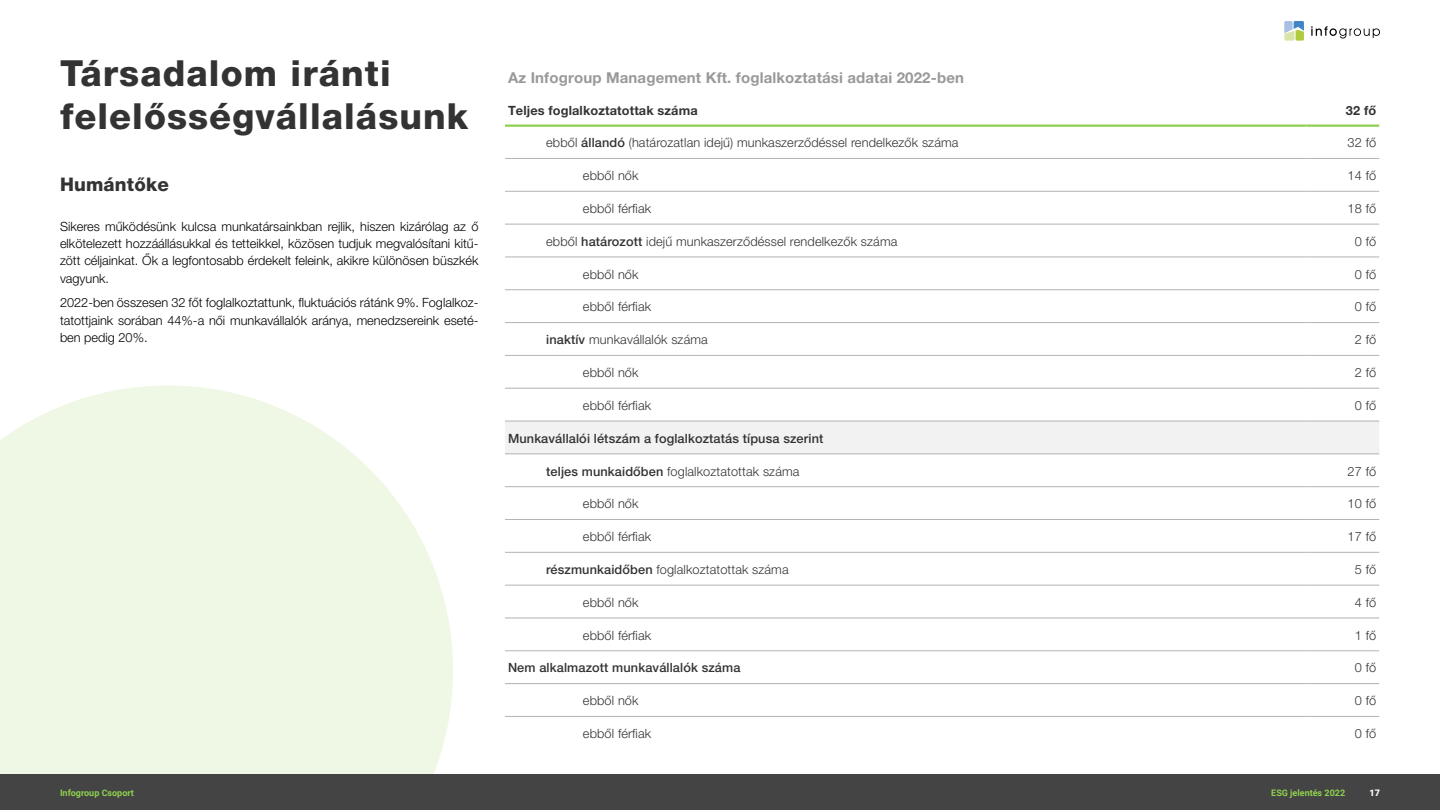
<style>
.page{position:relative;width:1440px;height:810px;background:#fff}
.page>*{position:absolute;margin:0;border:0;box-sizing:border-box;transform-origin:0 0}
.t1{font:800 36px/43.2px "Helvetica Neue LT Pro";letter-spacing:.03em;color:#333}
.t2{font:800 18.75px "Helvetica Neue LT Pro";letter-spacing:.01em;color:#333}
.t3{font:700 15px "Helvetica Neue LT Pro";letter-spacing:.01em;color:#999}
.t4{font:300 12.75px "Helvetica Neue LT Pro";letter-spacing:.01em;color:#333}
.t5{font:300 12.75px/17.2px "Helvetica Neue LT Pro";color:#000;text-align:justify}
.t6{font:500 12.75px "Helvetica Neue LT Pro";letter-spacing:.01em;color:#333}
.t7{font:700 12.75px "Helvetica Neue LT Pro";letter-spacing:.01em;color:#333}
.t8{font:700 9px "Roboto";color:#8fd14f}
.t9{font:900 9px "Roboto";color:#fff}
.s1{font-weight:500}
</style>
<div class="page">
<svg style="left:0;top:386px;width:453px;height:389px;background:#f0f8e7"></svg>
<div style="left:505px;top:422px;width:874px;height:31px;background:#f2f2f2"></div>
<hr style="left:505px;top:158px;width:802px;height:1px;background:#b3b3b3">
<hr style="left:1306px;top:158px;width:73px;height:1px;background:#b3b3b3">
<hr style="left:505px;top:191px;width:802px;height:1px;background:#b3b3b3">
<hr style="left:1306px;top:191px;width:73px;height:1px;background:#b3b3b3">
<hr style="left:505px;top:224px;width:802px;height:1px;background:#b3b3b3">
<hr style="left:1306px;top:224px;width:73px;height:1px;background:#b3b3b3">
<hr style="left:505px;top:257px;width:802px;height:1px;background:#b3b3b3">
<hr style="left:1306px;top:257px;width:73px;height:1px;background:#b3b3b3">
<hr style="left:505px;top:289px;width:802px;height:1px;background:#b3b3b3">
<hr style="left:1306px;top:289px;width:73px;height:1px;background:#b3b3b3">
<hr style="left:505px;top:322px;width:802px;height:1px;background:#b3b3b3">
<hr style="left:1306px;top:322px;width:73px;height:1px;background:#b3b3b3">
<hr style="left:505px;top:355px;width:802px;height:1px;background:#b3b3b3">
<hr style="left:1306px;top:355px;width:73px;height:1px;background:#b3b3b3">
<hr style="left:505px;top:388px;width:802px;height:1px;background:#b3b3b3">
<hr style="left:1306px;top:388px;width:73px;height:1px;background:#b3b3b3">
<hr style="left:505px;top:421px;width:802px;height:1px;background:#b3b3b3">
<hr style="left:1306px;top:421px;width:73px;height:1px;background:#b3b3b3">
<hr style="left:505px;top:453px;width:802px;height:1px;background:#b3b3b3">
<hr style="left:1306px;top:453px;width:73px;height:1px;background:#b3b3b3">
<hr style="left:505px;top:486px;width:802px;height:1px;background:#b3b3b3">
<hr style="left:1306px;top:486px;width:73px;height:1px;background:#b3b3b3">
<hr style="left:505px;top:519px;width:802px;height:1px;background:#b3b3b3">
<hr style="left:1306px;top:519px;width:73px;height:1px;background:#b3b3b3">
<hr style="left:505px;top:552px;width:802px;height:1px;background:#b3b3b3">
<hr style="left:1306px;top:552px;width:73px;height:1px;background:#b3b3b3">
<hr style="left:505px;top:585px;width:802px;height:1px;background:#b3b3b3">
<hr style="left:1306px;top:585px;width:73px;height:1px;background:#b3b3b3">
<hr style="left:505px;top:618px;width:802px;height:1px;background:#b3b3b3">
<hr style="left:1306px;top:618px;width:73px;height:1px;background:#b3b3b3">
<hr style="left:505px;top:650px;width:802px;height:1px;background:#b3b3b3">
<hr style="left:1306px;top:650px;width:73px;height:1px;background:#b3b3b3">
<hr style="left:505px;top:683px;width:802px;height:1px;background:#b3b3b3">
<hr style="left:1306px;top:683px;width:73px;height:1px;background:#b3b3b3">
<hr style="left:505px;top:716px;width:802px;height:1px;background:#b3b3b3">
<hr style="left:1306px;top:716px;width:73px;height:1px;background:#b3b3b3">
<hr style="left:505px;top:125px;width:802px;height:2px;background:#8fd14f">
<hr style="left:1306px;top:125px;width:73px;height:2px;background:#8fd14f">
<div style="left:0;top:775px;width:1440px;height:35px;background:#434443"></div>
<svg style="left:1311px;top:26px;width:69px;height:12px"></svg>
<svg style="left:1284px;top:21px;width:20px;height:20px"></svg>
<h1 class="t1" style="left:60px;top:51px;width:410px">Társadalom iránti felelősségvállalásunk</h1>
<h2 class="t2" style="left:60px;top:173px;width:110px">Humántőke</h2>
<p class="t5" style="left:60px;top:217px;width:420px">Sikeres működésünk kulcsa munkatársainkban rejlik, hiszen kizárólag az ő elkötelezett hozzáállásukkal és tetteikkel, közösen tudjuk megvalósítani kitű&shy;zött céljainkat. Ők a legfontosabb érdekelt feleink, akikre különösen büszkék vagyunk.</p>
<p class="t5" style="left:60px;top:294px;width:420px">2022-ben összesen 32 főt foglalkoztattunk, fluktuációs rátánk 9%. Foglalkoz&shy;tatottjaink sorában 44%-a női munkavállalók aránya, menedzsereink eseté&shy;ben pedig 20%.</p>
<p class="t3" style="left:508px;top:68px;width:458px">Az Infogroup Management Kft. foglalkoztatási adatai 2022-ben</p>
<p class="t7" style="left:508px;top:102px;width:191px">Teljes foglalkoztatottak száma</p>
<p class="t7" style="left:1346px;top:102px;width:32px">32 fő</p>
<p class="t4" style="left:546px;top:135px;width:414px">ebből <span class="s1">állandó</span> (határozatlan idejű) munkaszerződéssel rendelkezők száma</p>
<p class="t4" style="left:1348px;top:135px;width:30px">32 fő</p>
<p class="t4" style="left:583px;top:168px;width:57px">ebből nők</p>
<p class="t4" style="left:1348px;top:168px;width:30px">14 fő</p>
<p class="t4" style="left:583px;top:201px;width:70px">ebből férfiak</p>
<p class="t4" style="left:1348px;top:201px;width:30px">18 fő</p>
<p class="t4" style="left:546px;top:233px;width:353px">ebből <span class="s1">határozott</span> idejű munkaszerződéssel rendelkezők száma</p>
<p class="t4" style="left:1355px;top:233px;width:23px">0 fő</p>
<p class="t4" style="left:583px;top:266px;width:57px">ebből nők</p>
<p class="t4" style="left:1355px;top:266px;width:23px">0 fő</p>
<p class="t4" style="left:583px;top:299px;width:70px">ebből férfiak</p>
<p class="t4" style="left:1355px;top:299px;width:23px">0 fő</p>
<p class="t4" style="left:546px;top:332px;width:163px"><span class="s1">inaktív</span> munkavállalók száma</p>
<p class="t4" style="left:1355px;top:332px;width:23px">2 fő</p>
<p class="t4" style="left:583px;top:365px;width:57px">ebből nők</p>
<p class="t4" style="left:1355px;top:365px;width:23px">2 fő</p>
<p class="t4" style="left:583px;top:398px;width:70px">ebből férfiak</p>
<p class="t4" style="left:1355px;top:398px;width:23px">0 fő</p>
<p class="t6" style="left:508px;top:431px;width:317px">Munkavállalói létszám a foglalkoztatás típusa szerint</p>
<p class="t4" style="left:546px;top:463px;width:255px"><span class="s1">teljes munkaidőben</span> foglalkoztatottak száma</p>
<p class="t4" style="left:1348px;top:463px;width:30px">27 fő</p>
<p class="t4" style="left:583px;top:496px;width:57px">ebből nők</p>
<p class="t4" style="left:1348px;top:496px;width:30px">10 fő</p>
<p class="t4" style="left:583px;top:529px;width:70px">ebből férfiak</p>
<p class="t4" style="left:1348px;top:529px;width:30px">17 fő</p>
<p class="t4" style="left:546px;top:562px;width:244px"><span class="s1">részmunkaidőben</span> foglalkoztatottak száma</p>
<p class="t4" style="left:1355px;top:562px;width:23px">5 fő</p>
<p class="t4" style="left:583px;top:594px;width:57px">ebből nők</p>
<p class="t4" style="left:1355px;top:594px;width:23px">4 fő</p>
<p class="t4" style="left:583px;top:627px;width:70px">ebből férfiak</p>
<p class="t4" style="left:1355px;top:627px;width:23px">1 fő</p>
<p class="t6" style="left:508px;top:660px;width:234px">Nem alkalmazott munkavállalók száma</p>
<p class="t4" style="left:1355px;top:660px;width:23px">0 fő</p>
<p class="t4" style="left:583px;top:693px;width:57px">ebből nők</p>
<p class="t4" style="left:1355px;top:693px;width:23px">0 fő</p>
<p class="t4" style="left:583px;top:726px;width:70px">ebből férfiak</p>
<p class="t4" style="left:1355px;top:726px;width:23px">0 fő</p>
<p class="t8" style="left:60px;top:786px;width:75px">Infogroup Csoport</p>
<p class="t8" style="left:1271px;top:786px;width:75px">ESG jelentés 2022</p>
<p class="t9" style="left:1370px;top:786px;width:12px">17</p>
</div>
